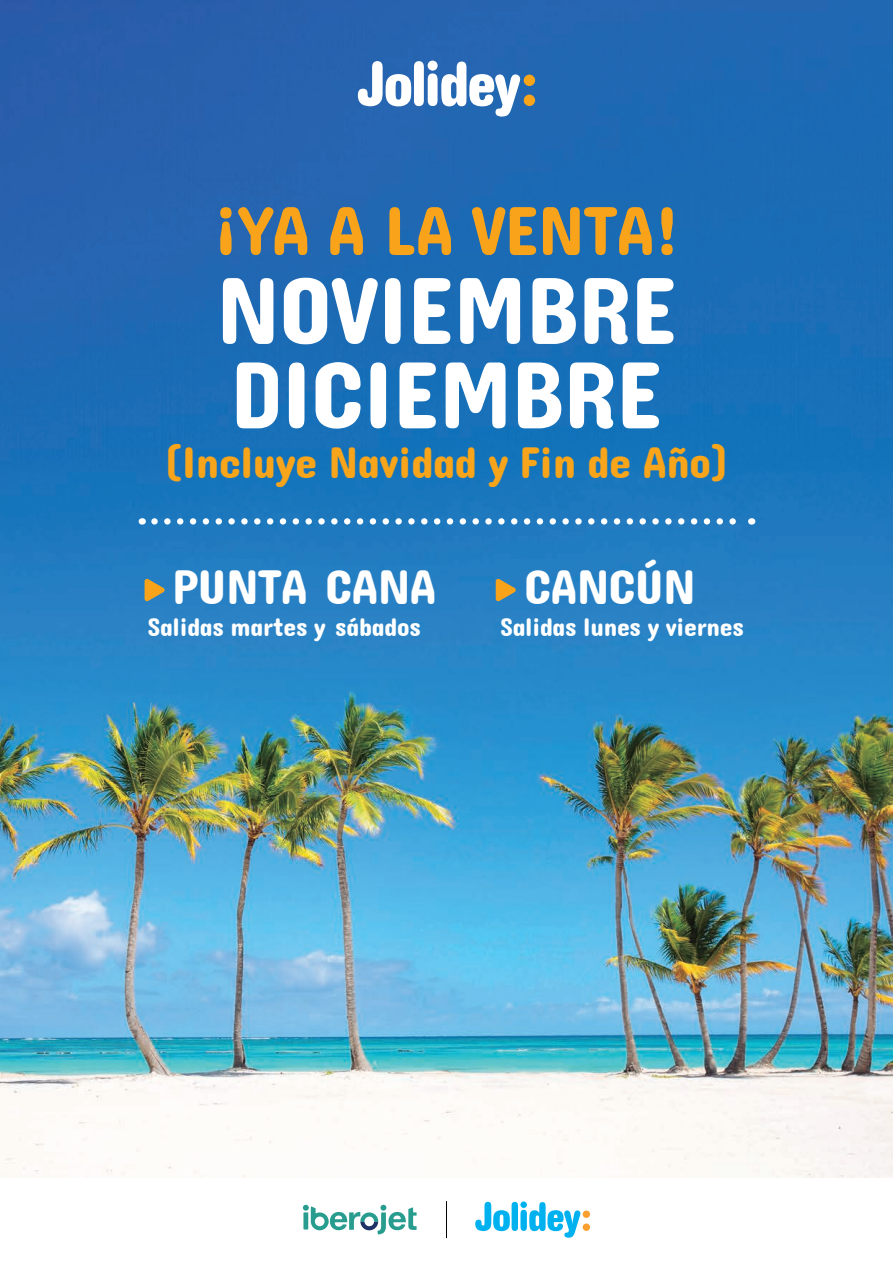
<style>
.page{position:relative;width:893px;height:1263px;background:#fff}
.page>*{position:absolute;margin:0;border:0;box-sizing:border-box;transform-origin:0 0}
.t1{font:96.3px/84.4px "Concert One";letter-spacing:-.01em;color:#fff}
.t2{font:70.05px "Concert One";letter-spacing:-.01em;color:#f9a31b}
.t3{font:49.05px "Concert One";letter-spacing:-.01em;color:#fff}
.t4{font:44.55px "Concert One";letter-spacing:-.01em;color:#f9a51b}
.t5{font:25.8px "Concert One";letter-spacing:-.01em;color:#fff}
</style>
<div class="page">
<img style="left:0;top:0;width:893px;height:1178px">
<svg style="left:358px;top:61px;width:162px;height:56px"></svg>
<div style="left:524px;top:95px;width:11px;height:11px;background:#f9a51b;border-radius:50%"></div>
<div style="left:524px;top:75px;width:11px;height:11px;background:#f9a51b;border-radius:50%"></div>
<svg style="left:475px;top:1201px;width:105px;height:37px"></svg>
<div style="left:583px;top:1223px;width:7px;height:8px;background:#f9a030;border-radius:50%"></div>
<div style="left:583px;top:1210px;width:7px;height:8px;background:#f9a030;border-radius:50%"></div>
<svg style="left:303px;top:1205px;width:114px;height:29px"></svg>
<hr style="left:446px;top:1201px;width:1px;height:37px;background:#040101">
<svg style="left:154px;top:518px;width:591px;height:7px"></svg>
<svg style="left:145px;top:578px;width:20px;height:24px"></svg>
<svg style="left:496px;top:578px;width:20px;height:24px"></svg>
<h2 class="t2" style="left:212px;top:188px;width:471px">¡YA A LA VENTA!</h2>
<h1 class="t1" style="left:216px;top:265px;width:462px">NOVIEMBRE<br>DICIEMBRE</h1>
<h3 class="t4" style="left:163px;top:435px;width:568px">(Incluye Navidad y Fin de Año)</h3>
<h3 class="t3" style="left:172px;top:557px;width:265px">PUNTA CANA</h3>
<p class="t5" style="left:148px;top:611px;width:275px">Salidas martes y sábados</p>
<h3 class="t3" style="left:525px;top:557px;width:173px">CANCÚN</h3>
<p class="t5" style="left:500px;top:611px;width:245px">Salidas lunes y viernes</p>
</div>
